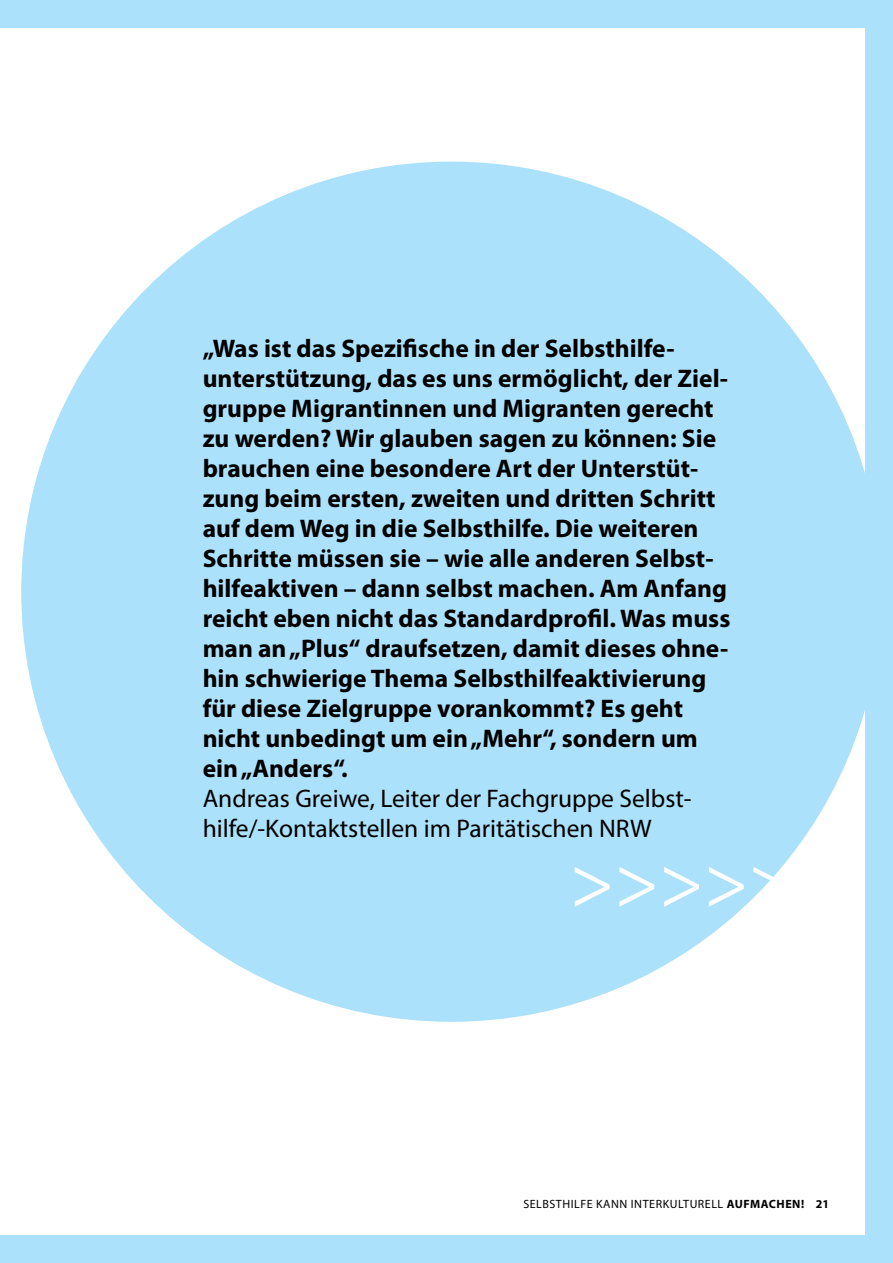
<style>
.page{position:relative;width:893px;height:1263px;background:#abe1fa}
.page>*{position:absolute;margin:0;border:0;box-sizing:border-box;transform-origin:0 0}
.t1{font:75px "Myriad Pro";color:#fff}
.t2{font:700 25.5px/30px "Myriad Pro";color:#000}
.t3{font:25.5px/30px "Myriad Pro";color:#000}
.t4{font:12px "Myriad Pro";letter-spacing:.045em;color:#000}
.s1{font-weight:700}
</style>
<div class="page">
<div style="left:0;top:28px;width:865px;height:1207px;background:#fff"></div>
<div style="left:21px;top:162px;width:860px;height:860px;background:#abe1fa;border-radius:50%"></div>
<p class="t2" style="left:203px;top:332px;width:529px">„Was ist das Spezifische in der Selbsthilfe&shy;unterstützung, das es uns ermöglicht, der Ziel&shy;gruppe Migrantinnen und Migranten gerecht zu werden? Wir glauben sagen zu können: Sie brauchen eine besondere Art der Unterstüt&shy;zung beim ersten, zweiten und dritten Schritt auf dem Weg in die Selbsthilfe. Die weiteren Schritte müssen sie – wie alle anderen Selbst&shy;hilfeaktiven – dann selbst machen. Am Anfang reicht eben nicht das Standardprofil. Was muss man an „Plus“ draufsetzen, damit dieses ohne&shy;hin schwierige Thema Selbsthilfeaktivierung für diese Zielgruppe vorankommt? Es geht nicht unbedingt um ein „Mehr“, sondern um ein „Anders“.</p>
<p class="t3" style="left:203px;top:783px;width:490px">Andreas Greiwe, Leiter der Fachgruppe Selbst&shy;hilfe/-Kontaktstellen im Paritätischen NRW</p>
<h1 class="t1" style="left:570px;top:835px;width:225px">&gt;&gt;&gt;&gt;&gt;</h1>
<p class="t4" style="left:523px;top:1197px;width:307px">SELBSTHILFE KANN INTERKULTURELL <span class="s1">AUFMACHEN! 21</span></p>
</div>
